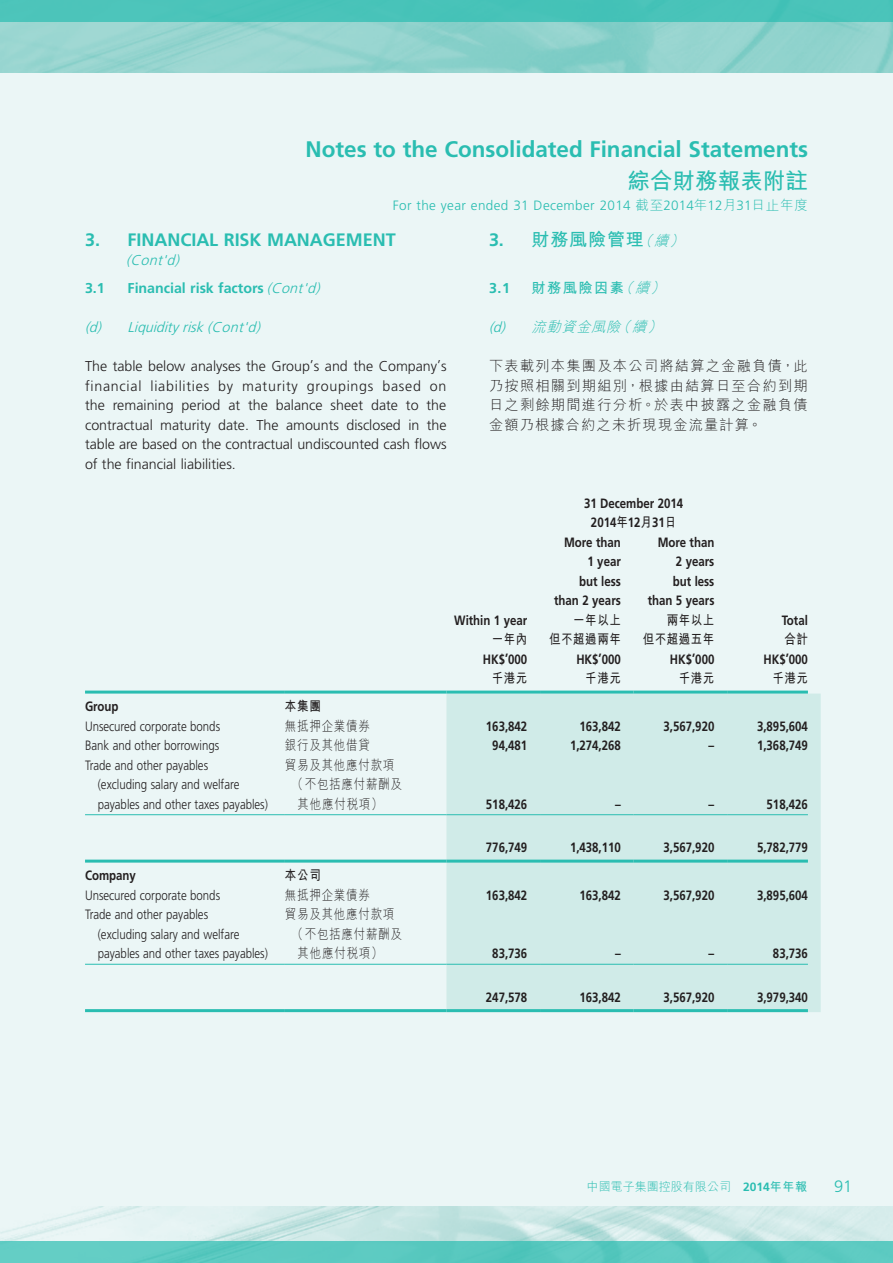
<style>
.page{position:relative;width:893px;height:1263px;background:#ebf6f6}
.page>*{position:absolute;margin:0;border:0;box-sizing:border-box;transform-origin:0 0}
.t1{font:700 22.5px "Frutiger LT Std";color:#2abdb1}
.t2{font:700 22.5px "M Hei HK";letter-spacing:.005em;color:#2abdb1}
.Heading_1{font:700 18px "Frutiger LT Std";color:#2abdb1}
.C_Heading_1{font:700 18px "M Hei HK";letter-spacing:.05em;color:#2abdb1}
.t3{font:300 16.5px "Frutiger LT Std";color:#2abdb1}
.Body_Text{font:300 14.25px/19.5px "Frutiger LT Std";letter-spacing:-.005em;color:#231f20;text-align:justify}
.C_Body_Text{font:300 14.25px/19.5px "M Hei HK";letter-spacing:.085em;color:#231f20;text-align:justify}
.Heading_2{font:700 14.25px "Frutiger LT Std";color:#2abdb1}
.Heading_3{font:italic 300 14.25px "Frutiger LT Std";color:#2abdb1}
.C_Heading_3{font:italic 300 14.25px "M Hei HK";color:#2abdb1}
.C_Heading_2{font:700 14.25px "M Hei HK";letter-spacing:.1em;color:#2abdb1}
.Heading_1-2{font:italic 300 14.25px "Frutiger LT Std";color:#2abdb1}
.C_Heading_2-2{font:700 14.25px "Frutiger LT Std";color:#2abdb1}
.Body_Text-2{font:700 13.5px "Frutiger LT Std";color:#231f20;scale:.85 1}
.Body_Text-3{font:300 13.5px/19.5px "Frutiger LT Std";color:#231f20;scale:.85 1}
.Body_Text-4{font:300 13.5px/19.5px "M Hei HK";letter-spacing:.07em;color:#231f20;text-align:center;scale:.85 1}
.t4{font:300 13.5px "Frutiger LT Std";letter-spacing:.03em;color:#2abdb1}
.Body_Text-5{font:700 13.5px "M Hei HK";letter-spacing:.05em;color:#231f20;scale:.85 1}
.t5{font:300 12px "M Hei HK";letter-spacing:.005em;color:#2abdb1}
.s1{font-family:"M Hei HK"}
.s2{font-weight:300;font-style:italic}
.s3{font-family:"Frutiger LT Std"}
.s4{font-weight:300;font-style:italic;font-size:14.25px}
.s5{font-family:"Frutiger LT Std";font-weight:700}
.s6{font-weight:700}
</style>
<div class="page">
<img style="left:0;top:21px;width:893px;height:51px">
<img style="left:0;top:1206px;width:893px;height:36px">
<div style="left:0;top:0;width:893px;height:21px;background:#4ac3b9"></div>
<div style="left:0;top:1242px;width:893px;height:21px;background:linear-gradient(to right,#5fccc3,#58c8bf)"></div>
<div style="left:446px;top:693px;width:375px;height:319px;background:#d0ebe8"></div>
<hr style="left:85px;top:690px;width:200px;height:3px;background:#2abdb1">
<hr style="left:285px;top:690px;width:161px;height:3px;background:#2abdb1">
<hr style="left:446px;top:690px;width:94px;height:3px;background:#2abdb1">
<hr style="left:540px;top:690px;width:94px;height:3px;background:#2abdb1">
<hr style="left:634px;top:690px;width:93px;height:3px;background:#2abdb1">
<hr style="left:727px;top:690px;width:81px;height:3px;background:#2abdb1">
<hr style="left:85px;top:814px;width:200px;height:1px;background:#2abdb1">
<hr style="left:285px;top:814px;width:161px;height:1px;background:#2abdb1">
<hr style="left:446px;top:814px;width:94px;height:1px;background:#2abdb1">
<hr style="left:540px;top:814px;width:94px;height:1px;background:#2abdb1">
<hr style="left:634px;top:814px;width:93px;height:1px;background:#2abdb1">
<hr style="left:727px;top:814px;width:81px;height:1px;background:#2abdb1">
<hr style="left:85px;top:860px;width:200px;height:3px;background:#2abdb1">
<hr style="left:285px;top:860px;width:161px;height:3px;background:#2abdb1">
<hr style="left:446px;top:860px;width:94px;height:3px;background:#2abdb1">
<hr style="left:540px;top:860px;width:94px;height:3px;background:#2abdb1">
<hr style="left:634px;top:860px;width:93px;height:3px;background:#2abdb1">
<hr style="left:727px;top:860px;width:81px;height:3px;background:#2abdb1">
<hr style="left:85px;top:964px;width:200px;height:1px;background:#2abdb1">
<hr style="left:285px;top:964px;width:161px;height:1px;background:#2abdb1">
<hr style="left:446px;top:964px;width:94px;height:1px;background:#2abdb1">
<hr style="left:540px;top:964px;width:94px;height:1px;background:#2abdb1">
<hr style="left:634px;top:964px;width:93px;height:1px;background:#2abdb1">
<hr style="left:727px;top:964px;width:81px;height:1px;background:#2abdb1">
<hr style="left:85px;top:1009px;width:200px;height:3px;background:#2abdb1">
<hr style="left:285px;top:1009px;width:161px;height:3px;background:#2abdb1">
<hr style="left:446px;top:1009px;width:94px;height:3px;background:#2abdb1">
<hr style="left:540px;top:1009px;width:94px;height:3px;background:#2abdb1">
<hr style="left:634px;top:1009px;width:93px;height:3px;background:#2abdb1">
<hr style="left:727px;top:1009px;width:81px;height:3px;background:#2abdb1">
<h1 class="t1" style="left:306px;top:136px;width:504px">Notes to the Consolidated Financial Statements</h1>
<h1 class="t2" style="left:627px;top:164px;width:182px">綜合財務報表附註</h1>
<p class="t4" style="left:393px;top:198px;width:417px">For the year ended 31 December 2014 <span class="s1">截至</span>2014<span class="s1">年</span>12<span class="s1">月</span>31<span class="s1">日止年度</span></p>
<p class="Heading_1" style="left:85px;top:229px;width:312px">3. FINANCIAL RISK MANAGEMENT</p>
<p class="Heading_1-2" style="left:126px;top:252px;width:59px">(Cont'd)</p>
<p class="Heading_2" style="left:85px;top:280px;width:21px">3.1</p>
<p class="Heading_2" style="left:128px;top:280px;width:198px">Financial risk factors <span class="s2">(Cont'd)</span></p>
<p class="Heading_3" style="left:85px;top:319px;width:181px">(d) Liquidity risk (Cont'd)</p>
<p class="Body_Text" style="left:85px;top:357px;width:363px">The table below analyses the Group’s and the Company’s financial liabilities by maturity groupings based on the remaining period at the balance sheet date to the contractual maturity date. The amounts disclosed in the table are based on the contractual undiscounted cash flows of the financial liabilities.</p>
<p class="C_Heading_1" style="left:489px;top:226px;width:200px"><span class="s3">3.</span> 財務風險管理<span class="s4">（續）</span></p>
<p class="C_Heading_2-2" style="left:489px;top:280px;width:23px">3.1</p>
<p class="C_Heading_2" style="left:531px;top:278px;width:138px">財務風險因素<span class="s2">（續）</span></p>
<p class="C_Heading_3" style="left:489px;top:320px;width:178px"><span class="s3">(d)</span> 流動資金風險（續）</p>
<p class="C_Body_Text" style="left:489px;top:356px;width:320px">下表載列本集團及本公司將結算之金融負債，此乃按照相關到期組別，根據由結算日至合約到期日之剩餘期間進行分析。於表中披露之金融負債金額乃根據合約之未折現現金流量計算。</p>
<p class="Body_Text-2" style="left:454px;top:612px;width:87px">Within 1 year</p>
<p class="Body_Text-5" style="left:492px;top:630px;width:43px">一年內</p>
<p class="Body_Text-2" style="left:584px;top:495px;width:118px">31 December 2014</p>
<p class="Body_Text-2" style="left:591px;top:515px;width:102px">2014<span class="s1">年</span>12<span class="s1">月</span>31<span class="s1">日</span></p>
<p class="Body_Text-2" style="left:564px;top:534px;width:68px">More than</p>
<p class="Body_Text-2" style="left:587px;top:554px;width:41px">1 year</p>
<p class="Body_Text-2" style="left:579px;top:573px;width:50px">but less</p>
<p class="Body_Text-2" style="left:554px;top:593px;width:80px">than 2 years</p>
<p class="Body_Text-5" style="left:573px;top:610px;width:57px">一年以上</p>
<p class="Body_Text-5" style="left:549px;top:630px;width:86px">但不超過兩年</p>
<p class="Body_Text-2" style="left:658px;top:534px;width:68px">More than</p>
<p class="Body_Text-2" style="left:676px;top:554px;width:47px">2 years</p>
<p class="Body_Text-2" style="left:673px;top:573px;width:50px">but less</p>
<p class="Body_Text-2" style="left:648px;top:593px;width:80px">than 5 years</p>
<p class="Body_Text-5" style="left:667px;top:610px;width:57px">兩年以上</p>
<p class="Body_Text-5" style="left:643px;top:630px;width:86px">但不超過五年</p>
<p class="Body_Text-2" style="left:782px;top:612px;width:32px">Total</p>
<p class="Body_Text-5" style="left:784px;top:630px;width:29px">合計</p>
<p class="Body_Text-2" style="left:483px;top:651px;width:54px">HK$’000</p>
<p class="Body_Text-2" style="left:576px;top:651px;width:54px">HK$’000</p>
<p class="Body_Text-2" style="left:670px;top:651px;width:54px">HK$’000</p>
<p class="Body_Text-2" style="left:763px;top:651px;width:54px">HK$’000</p>
<p class="Body_Text-5" style="left:492px;top:669px;width:43px">千港元</p>
<p class="Body_Text-5" style="left:585px;top:669px;width:43px">千港元</p>
<p class="Body_Text-5" style="left:679px;top:669px;width:43px">千港元</p>
<p class="Body_Text-5" style="left:772px;top:669px;width:43px">千港元</p>
<p class="Body_Text-2" style="left:85px;top:699px;width:41px">Group</p>
<p class="Body_Text-5" style="left:285px;top:697px;width:44px">本集團</p>
<p class="Body_Text-3" style="left:85px;top:717px;width:160px">Unsecured corporate bonds</p>
<p class="Body_Text-4" style="left:285px;top:716px;width:102px">無抵押企業債券</p>
<p class="Body_Text-2" style="left:486px;top:718px;width:50px">163,842</p>
<p class="Body_Text-2" style="left:579px;top:718px;width:50px">163,842</p>
<p class="Body_Text-2" style="left:663px;top:718px;width:61px">3,567,920</p>
<p class="Body_Text-2" style="left:757px;top:718px;width:61px">3,895,604</p>
<p class="Body_Text-3" style="left:85px;top:736px;width:159px">Bank and other borrowings</p>
<p class="Body_Text-4" style="left:285px;top:735px;width:102px">銀行及其他借貸</p>
<p class="Body_Text-2" style="left:492px;top:738px;width:43px">94,481</p>
<p class="Body_Text-2" style="left:570px;top:738px;width:61px">1,274,268</p>
<p class="Body_Text-2" style="left:709px;top:738px;width:8px">–</p>
<p class="Body_Text-2" style="left:757px;top:738px;width:61px">1,368,749</p>
<p class="Body_Text-3" style="left:98px;top:756px;width:202px;text-indent:-13px">Trade and other payables<br>(excluding salary and welfare payables and other taxes payables)</p>
<p class="Body_Text-4" style="left:285px;top:755px;width:139px">貿易及其他應付款項（不包括應付薪酬及其他應付稅項）</p>
<p class="Body_Text-2" style="left:486px;top:796px;width:50px">518,426</p>
<p class="Body_Text-2" style="left:615px;top:796px;width:8px">–</p>
<p class="Body_Text-2" style="left:709px;top:796px;width:8px">–</p>
<p class="Body_Text-2" style="left:767px;top:796px;width:50px">518,426</p>
<p class="Body_Text-2" style="left:486px;top:840px;width:50px">776,749</p>
<p class="Body_Text-2" style="left:570px;top:840px;width:61px">1,438,110</p>
<p class="Body_Text-2" style="left:663px;top:840px;width:61px">3,567,920</p>
<p class="Body_Text-2" style="left:757px;top:840px;width:61px">5,782,779</p>
<p class="Body_Text-2" style="left:85px;top:868px;width:61px">Company</p>
<p class="Body_Text-5" style="left:285px;top:866px;width:44px">本公司</p>
<p class="Body_Text-3" style="left:85px;top:886px;width:160px">Unsecured corporate bonds</p>
<p class="Body_Text-4" style="left:285px;top:885px;width:102px">無抵押企業債券</p>
<p class="Body_Text-2" style="left:486px;top:887px;width:50px">163,842</p>
<p class="Body_Text-2" style="left:579px;top:887px;width:50px">163,842</p>
<p class="Body_Text-2" style="left:663px;top:887px;width:61px">3,567,920</p>
<p class="Body_Text-2" style="left:757px;top:887px;width:61px">3,895,604</p>
<p class="Body_Text-3" style="left:98px;top:905px;width:202px;text-indent:-13px">Trade and other payables<br>(excluding salary and welfare payables and other taxes payables)</p>
<p class="Body_Text-4" style="left:285px;top:904px;width:139px">貿易及其他應付款項（不包括應付薪酬及其他應付稅項）</p>
<p class="Body_Text-2" style="left:492px;top:946px;width:43px">83,736</p>
<p class="Body_Text-2" style="left:615px;top:946px;width:8px">–</p>
<p class="Body_Text-2" style="left:709px;top:946px;width:8px">–</p>
<p class="Body_Text-2" style="left:773px;top:946px;width:43px">83,736</p>
<p class="Body_Text-2" style="left:486px;top:989px;width:50px">247,578</p>
<p class="Body_Text-2" style="left:579px;top:989px;width:50px">163,842</p>
<p class="Body_Text-2" style="left:663px;top:989px;width:61px">3,567,920</p>
<p class="Body_Text-2" style="left:757px;top:989px;width:61px">3,979,340</p>
<p class="t5" style="left:587px;top:1180px;width:222px">中國電子集團控股有限公司 <span class="s5">2014</span><span class="s6">年年報</span></p>
<p class="t3" style="left:834px;top:1177px;width:20px">91</p>
</div>
